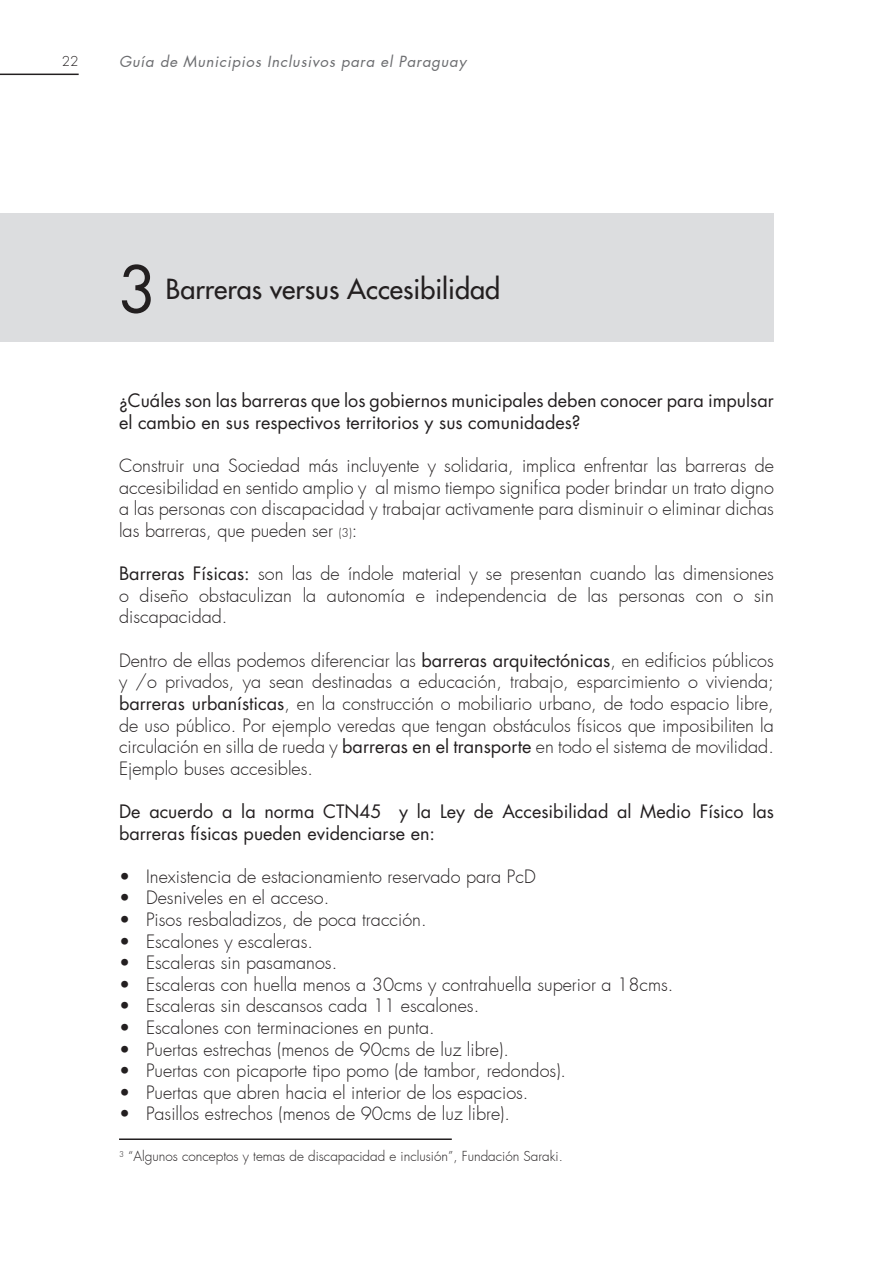
<style>
.page{position:relative;width:893px;height:1263px;background:#fff}
.page>*{position:absolute;margin:0;border:0;box-sizing:border-box;transform-origin:0 0}
.t1{font:63px "Futura Std";color:#231f20}
.t2{font:500 27px "Futura Std";color:#231f20}
.t3{font:300 18px/21.6px "Futura";color:#231f20;text-align:justify}
.t4{font:18px/21.6px "Futura Std";color:#231f20}
.t5{font:italic 15px "Futura Beyaz";letter-spacing:.05em;color:#6c6d70}
.t6{font:300 13.5px "Futura";color:#231f20}
.s1{font-size:12px}
.s2{font-family:"Futura Std";font-weight:400}
</style>
<div class="page">
<hr style="left:0;top:74px;width:79px;height:1px;background:#231f20">
<div style="left:0;top:213px;width:773px;height:129px;background:#dcdddf"></div>
<hr style="left:119px;top:1138px;width:333px;height:2px;background:#231f20">
<p class="t6" style="left:62px;top:53px;width:18px">22</p>
<p class="t5" style="left:119px;top:52px;width:349px">Guía de Municipios Inclusivos para el Paraguay</p>
<h1 class="t1" style="left:118px;top:249px;width:40px">3</h1>
<h2 class="t2" style="left:166px;top:273px;width:336px">Barreras versus Accesibilidad</h2>
<p class="t4" style="left:119px;top:390px;width:656px">¿Cuáles son las barreras que los gobiernos municipales deben conocer para impulsar el cambio en sus respectivos territorios y sus comunidades?</p>
<p class="t3" style="left:119px;top:455px;width:656px">Construir una Sociedad más incluyente y solidaria, implica enfrentar las barreras de accesibilidad en sentido amplio y al mismo tiempo significa poder brindar un trato digno a las personas con discapacidad y trabajar activamente para disminuir o eliminar dichas las barreras, que pueden ser <span class="s1">(3)</span>:</p>
<p class="t3" style="left:119px;top:563px;width:656px"><span class="s2">Barreras Físicas:</span> son las de índole material y se presentan cuando las dimensiones o diseño obstaculizan la autonomía e independencia de las personas con o sin discapacidad.</p>
<p class="t3" style="left:119px;top:649px;width:656px">Dentro de ellas podemos diferenciar las <span class="s2">barreras arquitectónicas</span>, en edificios públicos y /o privados, ya sean destinadas a educación, trabajo, esparcimiento o vivienda; <span class="s2">barreras urbanísticas</span>, en la construcción o mobiliario urbano, de todo espacio libre, de uso público. Por ejemplo veredas que tengan obstáculos físicos que imposibiliten la circulación en silla de rueda y <span class="s2">barreras en el transporte</span> en todo el sistema de movilidad.<br>Ejemplo buses accesibles.</p>
<p class="t4" style="left:119px;top:801px;width:656px">De acuerdo a la norma CTN45 y la Ley de Accesibilidad al Medio Físico las barreras físicas pueden evidenciarse en:</p>
<p class="t3" style="left:119px;top:865px;width:418px">• Inexistencia de estacionamiento reservado para PcD</p>
<p class="t3" style="left:119px;top:887px;width:212px">• Desniveles en el acceso.</p>
<p class="t3" style="left:119px;top:909px;width:309px">• Pisos resbaladizos, de poca tracción.</p>
<p class="t3" style="left:119px;top:930px;width:195px">• Escalones y escaleras.</p>
<p class="t3" style="left:119px;top:952px;width:220px">• Escaleras sin pasamanos.</p>
<p class="t3" style="left:119px;top:973px;width:556px">• Escaleras con huella menos a 30cms y contrahuella superior a 18cms.</p>
<p class="t3" style="left:119px;top:995px;width:362px">• Escaleras sin descansos cada 11 escalones.</p>
<p class="t3" style="left:119px;top:1017px;width:317px">• Escalones con terminaciones en punta.</p>
<p class="t3" style="left:119px;top:1038px;width:391px">• Puertas estrechas (menos de 90cms de luz libre).</p>
<p class="t3" style="left:119px;top:1060px;width:449px">• Puertas con picaporte tipo pomo (de tambor, redondos).</p>
<p class="t3" style="left:119px;top:1081px;width:411px">• Puertas que abren hacia el interior de los espacios.</p>
<p class="t3" style="left:119px;top:1103px;width:393px">• Pasillos estrechos (menos de 90cms de luz libre).</p>
<p class="t6" style="left:119px;top:1147px;width:445px"><sup>3</sup> “Algunos conceptos y temas de discapacidad e inclusión”, Fundación Saraki.</p>
</div>
